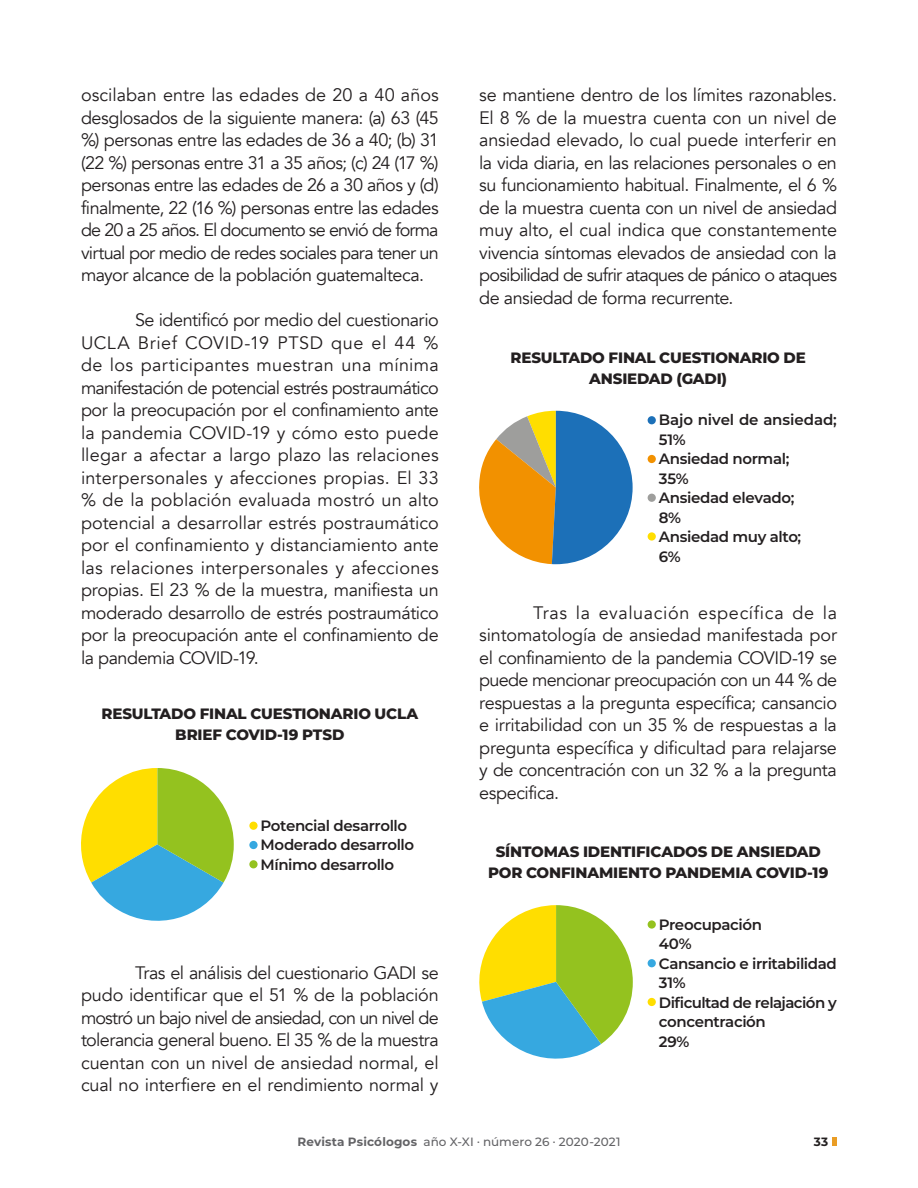
<style>
.page{position:relative;width:918px;height:1188px;background:#fff}
.page>*{position:absolute;margin:0;border:0;box-sizing:border-box;transform-origin:0 0}
.t1{font:18px/22.5px "Avenir";letter-spacing:-.025em;color:#231f20;text-align:justify}
.t2{font:600 15px/19.5px "Montserrat";letter-spacing:-.025em;color:#231f20}
.t3{font:800 15px/21px "Montserrat";letter-spacing:-.01em;color:#231f20;text-align:center}
.t4{font:500 12px "Montserrat";letter-spacing:.01em;color:#636366}
.t5{font:700 12px "Montserrat";color:#231f20}
.s1{font-weight:700}
</style>
<div class="page">
<svg style="left:833px;top:1137px;width:4px;height:9px"></svg>
<svg style="left:81px;top:768px;width:153px;height:153px"></svg>
<div style="left:249px;top:822px;width:9px;height:8px;background:#ffde00;border-radius:50%"></div>
<div style="left:249px;top:841px;width:9px;height:8px;background:#36a8e0;border-radius:50%"></div>
<div style="left:249px;top:860px;width:9px;height:8px;background:#94c21f;border-radius:50%"></div>
<div style="left:648px;top:416px;width:8px;height:8px;background:#1c70b8;border-radius:50%"></div>
<div style="left:648px;top:455px;width:8px;height:8px;background:#f29100;border-radius:50%"></div>
<div style="left:648px;top:494px;width:8px;height:8px;background:#9e9e9c;border-radius:50%"></div>
<div style="left:648px;top:532px;width:8px;height:9px;background:#ffde00;border-radius:50%"></div>
<svg style="left:479px;top:411px;width:154px;height:153px"></svg>
<div style="left:648px;top:920px;width:8px;height:9px;background:#94c21f;border-radius:50%"></div>
<div style="left:648px;top:959px;width:8px;height:8px;background:#36a8e0;border-radius:50%"></div>
<div style="left:648px;top:998px;width:8px;height:8px;background:#ffde00;border-radius:50%"></div>
<svg style="left:479px;top:905px;width:154px;height:154px"></svg>
<p class="t1" style="left:81px;top:84px;width:359px">oscilaban entre las edades de 20 a 40 años desglosados de la siguiente manera: (a) 63 (45 %) personas entre las edades de 36 a 40; (b) 31 (22 %) personas entre 31 a 35 años; (c) 24 (17 %) personas entre las edades de 26 a 30 años y (d) finalmente, 22 (16 %) personas entre las edades de 20 a 25 años. El documento se envió de forma virtual por medio de redes sociales para tener un mayor alcance de la población guatemalteca.</p>
<p class="t1" style="left:81px;top:309px;width:359px;text-indent:54px">Se identificó por medio del cuestionario UCLA Brief COVID-19 PTSD que el 44 % de los participantes muestran una mínima manifestación de potencial estrés postraumático por la preocupación por el confinamiento ante la pandemia COVID-19 y cómo esto puede llegar a afectar a largo plazo las relaciones interpersonales y afecciones propias. El 33 % de la población evaluada mostró un alto potencial a desarrollar estrés postraumático por el confinamiento y distanciamiento ante las relaciones interpersonales y afecciones propias. El 23 % de la muestra, manifiesta un moderado desarrollo de estrés postraumático por la preocupación ante el confinamiento de la pandemia COVID-19.</p>
<p class="t3" style="left:101px;top:703px;width:318px">RESULTADO FINAL CUESTIONARIO UCLA<br>BRIEF COVID-19 PTSD</p>
<p class="t2" style="left:261px;top:815px;width:155px">Potencial desarrollo<br>Moderado desarrollo<br>Mínimo desarrollo</p>
<p class="t1" style="left:81px;top:962px;width:359px;text-indent:54px">Tras el análisis del cuestionario GADI se pudo identificar que el 51 % de la población mostró un bajo nivel de ansiedad, con un nivel de tolerancia general bueno. El 35 % de la muestra cuentan con un nivel de ansiedad normal, el cual no interfiere en el rendimiento normal y</p>
<p class="t1" style="left:479px;top:84px;width:359px">se mantiene dentro de los límites razonables.<br>El 8 % de la muestra cuenta con un nivel de ansiedad elevado, lo cual puede interferir en la vida diaria, en las relaciones personales o en su funcionamiento habitual. Finalmente, el 6 % de la muestra cuenta con un nivel de ansiedad muy alto, el cual indica que constantemente vivencia síntomas elevados de ansiedad con la posibilidad de sufrir ataques de pánico o ataques de ansiedad de forma recurrente.</p>
<p class="t3" style="left:510px;top:346px;width:297px">RESULTADO FINAL CUESTIONARIO DE<br>ANSIEDAD (GADI)</p>
<p class="t2" style="left:659px;top:410px;width:180px">Bajo nivel de ansiedad;<br>51%<br>Ansiedad normal;<br>35%<br>Ansiedad elevado;<br>8%<br>Ansiedad muy alto;<br>6%</p>
<p class="t1" style="left:479px;top:602px;width:359px;text-indent:54px">Tras la evaluación específica de la sintomatología de ansiedad manifestada por el confinamiento de la pandemia COVID-19 se puede mencionar preocupación con un 44 % de respuestas a la pregunta específica; cansancio e irritabilidad con un 35 % de respuestas a la pregunta específica y dificultad para relajarse y de concentración con un 32 % a la pregunta especifica.</p>
<p class="t3" style="left:488px;top:840px;width:342px">SÍNTOMAS IDENTIFICADOS DE ANSIEDAD<br>POR CONFINAMIENTO PANDEMIA COVID-19</p>
<p class="t2" style="left:659px;top:914px;width:180px">Preocupación<br>40%<br>Cansancio e irritabilidad<br>31%<br>Dificultad de relajación y concentración<br>29%</p>
<p class="t4" style="left:298px;top:1133px;width:324px"><span class="s1">Revista Psicólogos</span> año X-XI . número 26 . 2020-2021</p>
<p class="t5" style="left:814px;top:1133px;width:16px">33</p>
</div>
